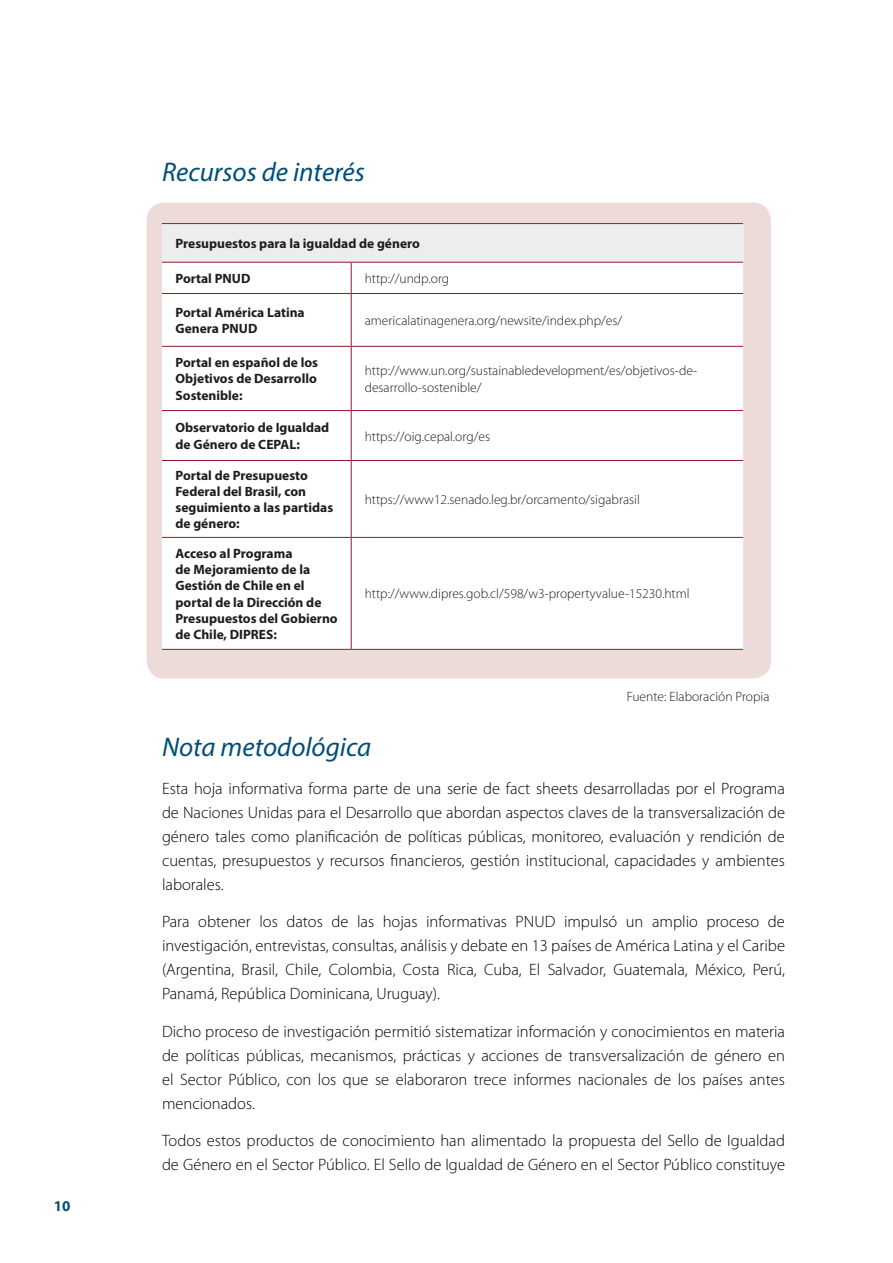
<style>
.page{position:relative;width:893px;height:1263px;background:#fff}
.page>*{position:absolute;margin:0;border:0;box-sizing:border-box;transform-origin:0 0}
.t1{font:italic 27px "Myriad Pro";color:#004e78}
.t2{font:300 16.5px/24px "Myriad Pro";color:#020304;text-align:justify}
.t3{font:700 15px "Myriad Pro";color:#004e78}
.t4{font:700 13.5px/16.2px "Myriad Pro";color:#1d1d1b}
.t5{font:300 13.5px/16.2px "Myriad Pro";color:#1d1d1b}
</style>
<div class="page">
<div style="left:147px;top:203px;width:624px;height:475px;background:#eddbd9;border-radius:18px"></div>
<div style="left:162px;top:224px;width:581px;height:38px;background:#ededed"></div>
<div style="left:162px;top:263px;width:581px;height:386px;background:#fff"></div>
<hr style="left:162px;top:223px;width:189px;height:1px;background:#941831">
<hr style="left:351px;top:223px;width:392px;height:1px;background:#941831">
<hr style="left:162px;top:262px;width:189px;height:1px;background:#941831">
<hr style="left:351px;top:262px;width:392px;height:1px;background:#941831">
<hr style="left:351px;top:263px;width:1px;height:30px;background:#941831">
<hr style="left:162px;top:293px;width:189px;height:1px;background:#941831">
<hr style="left:351px;top:293px;width:392px;height:1px;background:#941831">
<hr style="left:351px;top:294px;width:1px;height:52px;background:#941831">
<hr style="left:162px;top:346px;width:189px;height:1px;background:#941831">
<hr style="left:351px;top:346px;width:392px;height:1px;background:#941831">
<hr style="left:351px;top:347px;width:1px;height:63px;background:#941831">
<hr style="left:162px;top:410px;width:189px;height:1px;background:#941831">
<hr style="left:351px;top:410px;width:392px;height:1px;background:#941831">
<hr style="left:351px;top:411px;width:1px;height:49px;background:#941831">
<hr style="left:162px;top:460px;width:189px;height:1px;background:#941831">
<hr style="left:351px;top:460px;width:392px;height:1px;background:#941831">
<hr style="left:351px;top:461px;width:1px;height:76px;background:#941831">
<hr style="left:162px;top:537px;width:189px;height:1px;background:#941831">
<hr style="left:351px;top:537px;width:392px;height:1px;background:#941831">
<hr style="left:351px;top:538px;width:1px;height:111px;background:#941831">
<hr style="left:162px;top:649px;width:189px;height:1px;background:#941831">
<hr style="left:351px;top:649px;width:392px;height:1px;background:#941831">
<p class="t3" style="left:54px;top:1196px;width:18px">10</p>
<h1 class="t1" style="left:162px;top:155px;width:204px">Recursos de interés</h1>
<p class="t4" style="left:176px;top:235px;width:246px">Presupuestos para la igualdad de género</p>
<p class="t4" style="left:176px;top:270px;width:77px">Portal PNUD</p>
<p class="t5" style="left:365px;top:271px;width:86px">http://undp.org</p>
<p class="t4" style="left:176px;top:304px;width:131px">Portal América Latina<br>Genera PNUD</p>
<p class="t5" style="left:365px;top:313px;width:259px">americalatinagenera.org/newsite/index.php/es/</p>
<p class="t4" style="left:176px;top:354px;width:144px;text-align:justify">Portal en español de los Objetivos de Desarrollo Sostenible:</p>
<p class="t5" style="left:365px;top:363px;width:334px">http://www.un.org/sustainabledevelopment/es/objetivos-de&shy;desarrollo-sostenible/</p>
<p class="t4" style="left:176px;top:419px;width:155px">Observatorio de Igualdad de Género de CEPAL:</p>
<p class="t5" style="left:365px;top:428px;width:127px">https://oig.cepal.org/es</p>
<p class="t4" style="left:176px;top:467px;width:159px">Portal de Presupuesto<br>Federal del Brasil, con seguimiento a las partidas de género:</p>
<p class="t5" style="left:365px;top:492px;width:277px">https://www12.senado.leg.br/orcamento/sigabrasil</p>
<p class="t4" style="left:176px;top:545px;width:164px">Acceso al Programa<br>de Mejoramiento de la<br>Gestión de Chile en el portal de la Dirección de<br>Presupuestos del Gobierno de Chile, DIPRES:</p>
<p class="t5" style="left:365px;top:586px;width:326px">http://www.dipres.gob.cl/598/w3-propertyvalue-15230.html</p>
<p class="t5" style="left:627px;top:688px;width:144px">Fuente: Elaboración Propia</p>
<h1 class="t1" style="left:162px;top:730px;width:211px">Nota metodológica</h1>
<p class="t2" style="left:162px;top:776px;width:624px">Esta hoja informativa forma parte de una serie de fact sheets desarrolladas por el Programa de Naciones Unidas para el Desarrollo que abordan aspectos claves de la transversalización de género tales como planificación de políticas públicas, monitoreo, evaluación y rendición de cuentas, presupuestos y recursos financieros, gestión institucional, capacidades y ambientes laborales.</p>
<p class="t2" style="left:162px;top:910px;width:624px">Para obtener los datos de las hojas informativas PNUD impulsó un amplio proceso de investigación, entrevistas, consultas, análisis y debate en 13 países de América Latina y el Caribe (Argentina, Brasil, Chile, Colombia, Costa Rica, Cuba, El Salvador, Guatemala, México, Perú, Panamá, República Dominicana, Uruguay).</p>
<p class="t2" style="left:162px;top:1019px;width:624px">Dicho proceso de investigación permitió sistematizar información y conocimientos en materia de políticas públicas, mecanismos, prácticas y acciones de transversalización de género en el Sector Público, con los que se elaboraron trece informes nacionales de los países antes mencionados.</p>
<p class="t2" style="left:162px;top:1129px;width:624px">Todos estos productos de conocimiento han alimentado la propuesta del Sello de Igualdad de Género en el Sector Público. El Sello de Igualdad de Género en el Sector Público constituye</p>
</div>
